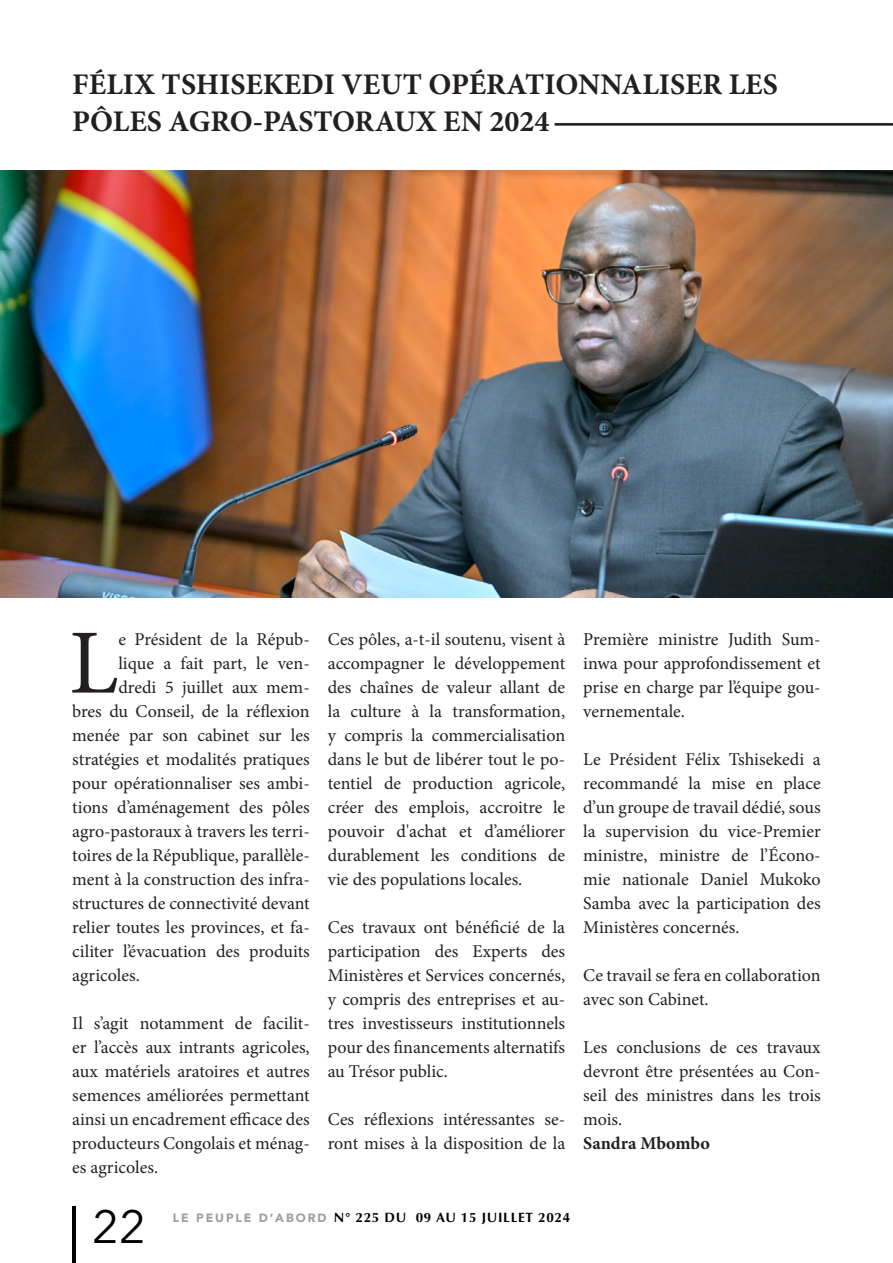
<style>
.page{position:relative;width:893px;height:1263px;background:#fff}
.page>*{position:absolute;margin:0;border:0;box-sizing:border-box;transform-origin:0 0}
.Texte_de_titre-_Alig{font:91.8px "Minion Pro";color:#231f20}
.t1{font:46.5px "Avenir Next";color:#000}
.t2{font:700 30px/37.5px "Minion Pro";color:#231f20}
.Texte_de_titre-_Alig-2{font:18px/24px "Minion Pro";color:#231f20;text-align:justify}
.Texte_de_titre-_Alig-3{font:700 18px "Minion Pro";color:#231f20}
.t3{font:700 13.5px "Optima";letter-spacing:.05em;color:#000}
.s1{font-family:"Avenir";font-weight:900;font-size:12px;color:#9b9da0}
</style>
<div class="page">
<hr style="left:72px;top:1206px;width:3px;height:57px;background:#000">
<hr style="left:555px;top:123px;width:338px;height:3px;background:#231f20">
<img style="left:0;top:170px;width:892px;height:427px">
<p class="t2" style="left:72px;top:65px;width:707px">FÉLIX TSHISEKEDI VEUT OPÉRATIONNALISER LES<br>PÔLES AGRO-PASTORAUX EN 2024</p>
<p class="Texte_de_titre-_Alig" style="left:69px;top:602px;width:51px">L</p>
<p class="Texte_de_titre-_Alig-2" style="left:118px;top:627px;width:193px">e Président de la Répub-</p>
<p class="Texte_de_titre-_Alig-2" style="left:118px;top:651px;width:193px">lique a fait part, le ven-</p>
<p class="Texte_de_titre-_Alig-2" style="left:118px;top:675px;width:193px">dredi 5 juillet aux mem-</p>
<p class="Texte_de_titre-_Alig-2" style="left:72px;top:699px;width:239px">bres du Conseil, de la réflexion</p>
<p class="Texte_de_titre-_Alig-2" style="left:72px;top:723px;width:239px">menée par son cabinet sur les</p>
<p class="Texte_de_titre-_Alig-2" style="left:72px;top:747px;width:239px">stratégies et modalités pratiques</p>
<p class="Texte_de_titre-_Alig-2" style="left:72px;top:771px;width:239px">pour opérationnaliser ses ambi-</p>
<p class="Texte_de_titre-_Alig-2" style="left:72px;top:795px;width:239px">tions d’aménagement des pôles</p>
<p class="Texte_de_titre-_Alig-2" style="left:72px;top:819px;width:239px">agro-pastoraux à travers les terri-</p>
<p class="Texte_de_titre-_Alig-2" style="left:72px;top:843px;width:239px">toires de la République, parallèle-</p>
<p class="Texte_de_titre-_Alig-2" style="left:72px;top:867px;width:239px">ment à la construction des infra-</p>
<p class="Texte_de_titre-_Alig-2" style="left:72px;top:891px;width:239px">structures de connectivité devant</p>
<p class="Texte_de_titre-_Alig-2" style="left:72px;top:915px;width:239px">relier toutes les provinces, et fa-</p>
<p class="Texte_de_titre-_Alig-2" style="left:72px;top:939px;width:239px">ciliter l’évacuation des produits</p>
<p class="Texte_de_titre-_Alig-2" style="left:72px;top:963px;width:69px">agricoles.</p>
<p class="Texte_de_titre-_Alig-2" style="left:72px;top:1011px;width:239px">Il s’agit notamment de facilit&shy;er l’accès aux intrants agricoles, aux matériels aratoires et autres semences améliorées permettant ainsi un encadrement efficace des producteurs Congolais et ménag&shy;es agricoles.</p>
<p class="Texte_de_titre-_Alig-2" style="left:328px;top:627px;width:239px">Ces pôles, a-t-il soutenu, visent à accompagner le développement des chaînes de valeur allant de la culture à la transformation, y compris la commercialisation dans le but de libérer tout le po&shy;tentiel de production agricole, créer des emplois, accroitre le pouvoir d'achat et d’améliorer durablement les conditions de vie des populations locales.</p>
<p class="Texte_de_titre-_Alig-2" style="left:328px;top:915px;width:239px">Ces travaux ont bénéficié de la participation des Experts des Ministères et Services concernés, y compris des entreprises et au&shy;tres investisseurs institutionnels pour des financements alternatifs au Trésor public.</p>
<p class="Texte_de_titre-_Alig-2" style="left:328px;top:1107px;width:239px">Ces réflexions intéressantes se&shy;ront mises à la disposition de la</p>
<h2 class="t1" style="left:92px;top:1187px;width:55px">22</h2>
<p class="t3" style="left:173px;top:1210px;width:399px"><span class="s1">LE PEUPLE D’ABORD</span> N° 225 DU 09 AU 15 JUILLET 2024</p>
<p class="Texte_de_titre-_Alig-2" style="left:583px;top:627px;width:239px">Première ministre Judith Sum&shy;inwa pour approfondissement et prise en charge par l’équipe gou&shy;vernementale.</p>
<p class="Texte_de_titre-_Alig-2" style="left:583px;top:747px;width:239px">Le Président Félix Tshisekedi a recommandé la mise en place d’un groupe de travail dédié, sous la supervision du vice-Premier ministre, ministre de l’Écono&shy;mie nationale Daniel Mukoko Samba avec la participation des Ministères concernés.</p>
<p class="Texte_de_titre-_Alig-2" style="left:583px;top:963px;width:239px">Ce travail se fera en collaboration avec son Cabinet.</p>
<p class="Texte_de_titre-_Alig-2" style="left:583px;top:1035px;width:239px">Les conclusions de ces travaux devront être présentées au Con&shy;seil des ministres dans les trois mois.</p>
<p class="Texte_de_titre-_Alig-3" style="left:583px;top:1130px;width:128px">Sandra Mbombo</p>
</div>
